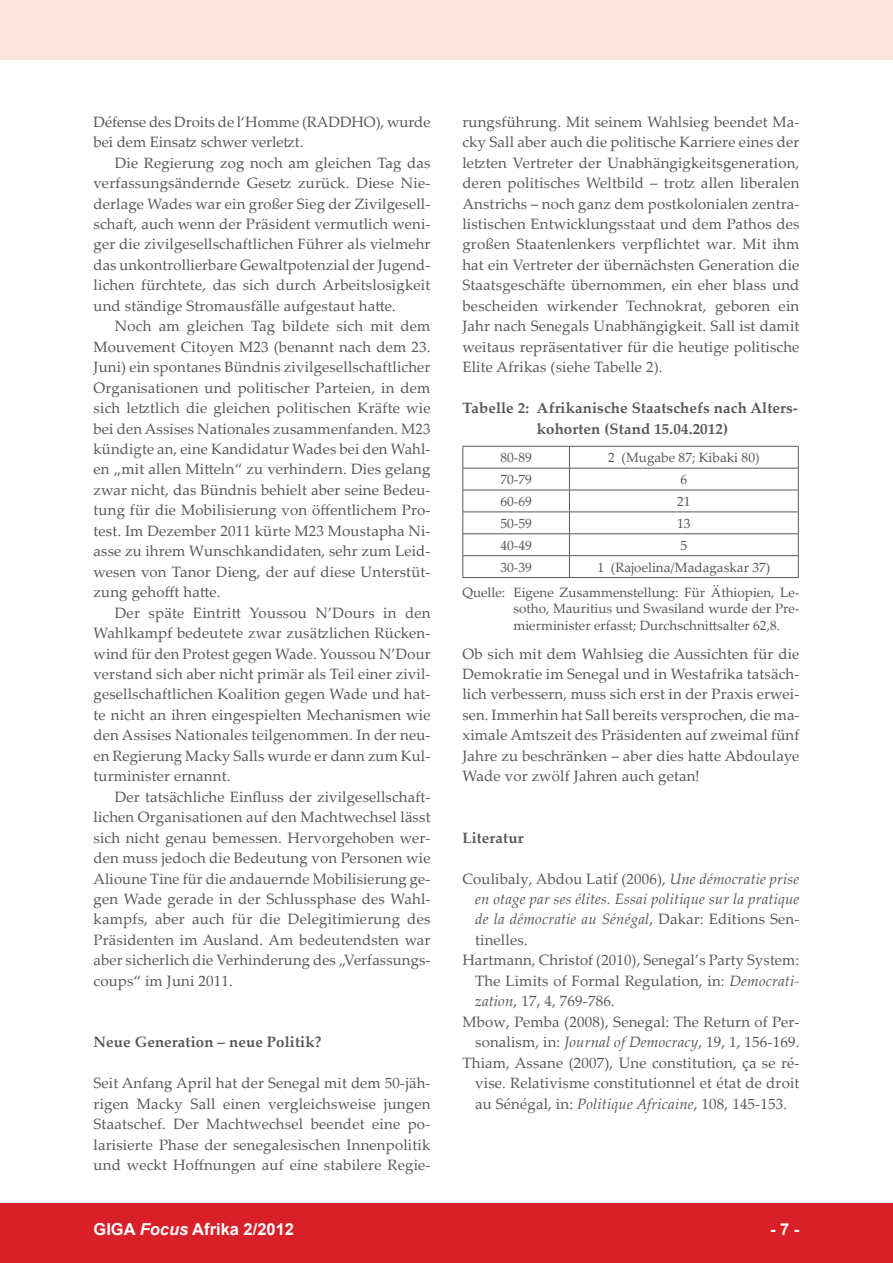
<style>
.page{position:relative;width:893px;height:1263px;background:#fff}
.page>*{position:absolute;margin:0;border:0;box-sizing:border-box;transform-origin:0 0}
.t1{font:700 16.5px "Arial";color:#fff}
.foc__text_fliesstext{font:15px/20.4px "Palatino Linotype";letter-spacing:.01em;color:#57585a;text-align:justify}
.foc__text_1__absatz{font:15px/20.4px "Palatino Linotype";letter-spacing:.01em;color:#57585a;text-align:justify}
.foc__text_literatur{font:15px/20.4px "Palatino Linotype";letter-spacing:.01em;color:#57585a;text-align:justify}
.foc__text_literatur-2{font:italic 15px/20.4px "Palatino Linotype";letter-spacing:.01em;color:#57585a;text-align:justify}
.foc__tabelle_titel{font:700 15px/20.4px "Palatino Linotype";letter-spacing:.01em;color:#57585a;text-align:center}
.foc__text_ueberschri{font:700 15px "Palatino Linotype";letter-spacing:.01em;color:#57585a}
.foc__tabelle_quelle{font:13.5px/16.2px "Palatino Linotype";color:#57585a;text-align:justify}
.foc__tabelle_inhalt{font:13.5px "Palatino Linotype";color:#57585a}
.s1{font-style:normal}
.s2{font-style:italic}
</style>
<div class="page">
<div style="left:0;top:1203px;width:893px;height:60px;background:#d91f28"></div>
<div style="left:0;top:0;width:893px;height:60px;background:#fae5dc"></div>
<hr style="left:462px;top:446px;width:107px;height:1px;background:#57585a">
<hr style="left:569px;top:446px;width:230px;height:1px;background:#57585a">
<hr style="left:462px;top:468px;width:107px;height:1px;background:#57585a">
<hr style="left:569px;top:468px;width:230px;height:1px;background:#57585a">
<hr style="left:462px;top:490px;width:107px;height:1px;background:#57585a">
<hr style="left:569px;top:490px;width:230px;height:1px;background:#57585a">
<hr style="left:462px;top:511px;width:107px;height:1px;background:#57585a">
<hr style="left:569px;top:511px;width:230px;height:1px;background:#57585a">
<hr style="left:462px;top:533px;width:107px;height:1px;background:#57585a">
<hr style="left:569px;top:533px;width:230px;height:1px;background:#57585a">
<hr style="left:462px;top:555px;width:107px;height:1px;background:#57585a">
<svg style="left:462px;top:447px;width:1px;height:130px"></svg>
<hr style="left:569px;top:555px;width:230px;height:1px;background:#57585a">
<svg style="left:569px;top:447px;width:1px;height:130px"></svg>
<svg style="left:798px;top:447px;width:1px;height:130px"></svg>
<hr style="left:462px;top:577px;width:107px;height:1px;background:#57585a">
<hr style="left:569px;top:577px;width:230px;height:1px;background:#57585a">
<p class="foc__text_fliesstext" style="left:94px;top:111px;width:338px">Défense des Droits de l‘Homme (RADDHO), wurde bei dem Einsatz schwer verletzt.</p>
<p class="foc__text_fliesstext" style="left:94px;top:152px;width:338px;text-indent:21px">Die Regierung zog noch am gleichen Tag das verfassungsändernde Gesetz zurück. Diese Nie&shy;derlage Wades war ein großer Sieg der Zivilgesell&shy;schaft, auch wenn der Präsident vermutlich weni&shy;ger die zivilgesellschaftlichen Führer als vielmehr das unkontrollierbare Gewaltpotenzial der Jugend&shy;lichen fürchtete, das sich durch Arbeitslosigkeit und ständige Stromausfälle aufgestaut hatte.</p>
<p class="foc__text_fliesstext" style="left:94px;top:315px;width:339px;text-indent:21px">Noch am gleichen Tag bildete sich mit dem Mouvement Citoyen M23 (benannt nach dem 23.<br>Juni) ein spontanes Bündnis zivilgesellschaftlicher Organisationen und politischer Parteien, in dem sich letztlich die gleichen politischen Kräfte wie bei den Assises Nationales zusammenfanden. M23 kündigte an, eine Kandidatur Wades bei den Wahl&shy;en „mit allen Mitteln“ zu verhindern. Dies gelang zwar nicht, das Bündnis behielt aber seine Bedeu&shy;tung für die Mobilisierung von öffentlichem Pro&shy;test. Im Dezember 2011 kürte M23 Moustapha Ni&shy;asse zu ihrem Wunschkandidaten, sehr zum Leid&shy;wesen von Tanor Dieng, der auf diese Unterstüt&shy;zung gehofft hatte.</p>
<p class="foc__text_fliesstext" style="left:94px;top:602px;width:339px;text-indent:21px">Der späte Eintritt Youssou N’Dours in den Wahlkampf bedeutete zwar zusätzlichen Rücken&shy;wind für den Protest gegen Wade. Youssou N’Dour verstand sich aber nicht primär als Teil einer zivil&shy;gesellschaftlichen Koalition gegen Wade und hat&shy;te nicht an ihren eingespielten Mechanismen wie den Assises Nationales teilgenommen. In der neu&shy;en Regierung Macky Salls wurde er dann zum Kul&shy;turminister ernannt.</p>
<p class="foc__text_fliesstext" style="left:94px;top:786px;width:338px;text-indent:21px">Der tatsächliche Einfluss der zivilgesellschaft&shy;lichen Organisationen auf den Machtwechsel lässt sich nicht genau bemessen. Hervorgehoben wer&shy;den muss jedoch die Bedeutung von Personen wie Alioune Tine für die andauernde Mobilisierung ge&shy;gen Wade gerade in der Schlussphase des Wahl&shy;kampfs, aber auch für die Delegitimierung des Präsidenten im Ausland. Am bedeutendsten war aber sicherlich die Verhinderung des „Verfassungs&shy;coups“ im Juni 2011.</p>
<p class="foc__text_ueberschri" style="left:94px;top:1031px;width:229px">Neue Generation – neue Politik?</p>
<p class="foc__text_1__absatz" style="left:94px;top:1072px;width:339px">Seit Anfang April hat der Senegal mit dem 50-jäh&shy;rigen Macky Sall einen vergleichsweise jungen Staatschef. Der Machtwechsel beendet eine po&shy;larisierte Phase der senegalesischen Innenpolitik und weckt Hoffnungen auf eine stabilere Regie-</p>
<p class="foc__text_1__absatz" style="left:462px;top:111px;width:339px">rungsführung. Mit seinem Wahlsieg beendet Ma&shy;cky Sall aber auch die politische Karriere eines der letzten Vertreter der Unabhängigkeitsgeneration, deren politisches Weltbild – trotz allen liberalen Anstrichs – noch ganz dem postkolonialen zentra&shy;listischen Entwicklungsstaat und dem Pathos des großen Staatenlenkers verpflichtet war. Mit ihm hat ein Vertreter der übernächsten Generation die Staatsgeschäfte übernommen, ein eher blass und bescheiden wirkender Technokrat, geboren ein Jahr nach Senegals Unabhängigkeit. Sall ist damit weitaus repräsentativer für die heutige politische Elite Afrikas (siehe Tabelle 2).</p>
<p class="foc__tabelle_titel" style="left:462px;top:397px;width:337px">Tabelle 2: Afrikanische Staatschefs nach Alters&shy;kohorten (Stand 15.04.2012)</p>
<p class="foc__tabelle_inhalt" style="left:500px;top:448px;width:33px">80-89</p>
<p class="foc__tabelle_inhalt" style="left:608px;top:448px;width:153px">2 (Mugabe 87; Kibaki 80)</p>
<p class="foc__tabelle_inhalt" style="left:500px;top:470px;width:33px">70-79</p>
<p class="foc__tabelle_inhalt" style="left:680px;top:470px;width:8px">6</p>
<p class="foc__tabelle_inhalt" style="left:500px;top:492px;width:33px">60-69</p>
<p class="foc__tabelle_inhalt" style="left:677px;top:492px;width:15px">21</p>
<p class="foc__tabelle_inhalt" style="left:500px;top:514px;width:33px">50-59</p>
<p class="foc__tabelle_inhalt" style="left:677px;top:514px;width:15px">13</p>
<p class="foc__tabelle_inhalt" style="left:500px;top:535px;width:33px">40-49</p>
<p class="foc__tabelle_inhalt" style="left:680px;top:535px;width:8px">5</p>
<p class="foc__tabelle_inhalt" style="left:500px;top:557px;width:33px">30-39</p>
<p class="foc__tabelle_inhalt" style="left:597px;top:557px;width:175px">1 (Rajoelina/Madagaskar 37)</p>
<p class="foc__tabelle_quelle" style="left:513px;top:584px;width:287px;text-indent:-51px">Quelle: Eigene Zusammenstellung: Für Äthiopien, Le&shy;sotho, Mauritius und Swasiland wurde der Pre&shy;mierminister erfasst; Durchschnittsalter 62,8.</p>
<p class="foc__text_1__absatz" style="left:462px;top:643px;width:338px">Ob sich mit dem Wahlsieg die Aussichten für die Demokratie im Senegal und in Westafrika tatsäch&shy;lich verbessern, muss sich erst in der Praxis erwei&shy;sen. Immerhin hat Sall bereits versprochen, die ma&shy;ximale Amtszeit des Präsidenten auf zweimal fünf Jahre zu beschränken – aber dies hatte Abdoulaye Wade vor zwölf Jahren auch getan!</p>
<p class="foc__text_ueberschri" style="left:462px;top:827px;width:63px">Literatur</p>
<p class="foc__text_literatur-2" style="left:475px;top:868px;width:326px;text-indent:-13px"><span class="s1">Coulibaly, Abdou Latif (2006),</span> Une démocratie prise en otage par ses élites. Essai politique sur la pratique de la démocratie au Sénégal<span class="s1">, Dakar: Editions Sen&shy;tinelles.</span></p>
<p class="foc__text_literatur" style="left:475px;top:949px;width:326px;text-indent:-13px">Hartmann, Christof (2010), Senegal’s Party System:<br>The Limits of Formal Regulation, in: <span class="s2">Democrati&shy;zation</span>, 17, 4, 769-786.</p>
<p class="foc__text_literatur" style="left:462px;top:1011px;width:338px;text-align:right">Mbow, Pemba (2008), Senegal: The Return of Per&shy;sonalism, in: <span class="s2">Journal of Democracy</span>, 19, 1, 156-169.</p>
<p class="foc__text_literatur" style="left:475px;top:1052px;width:326px;text-indent:-13px">Thiam, Assane (2007), Une constitution, ça se ré&shy;vise. Relativisme constitutionnel et état de droit au Sénégal, in: <span class="s2">Politique Africaine</span>, 108, 145-153.</p>
<p class="t1" style="left:94px;top:1218px;width:202px">GIGA <span class="s2">Focus</span> Afrika 2/2012</p>
<p class="t1" style="left:770px;top:1218px;width:31px">- 7 -</p>
</div>
